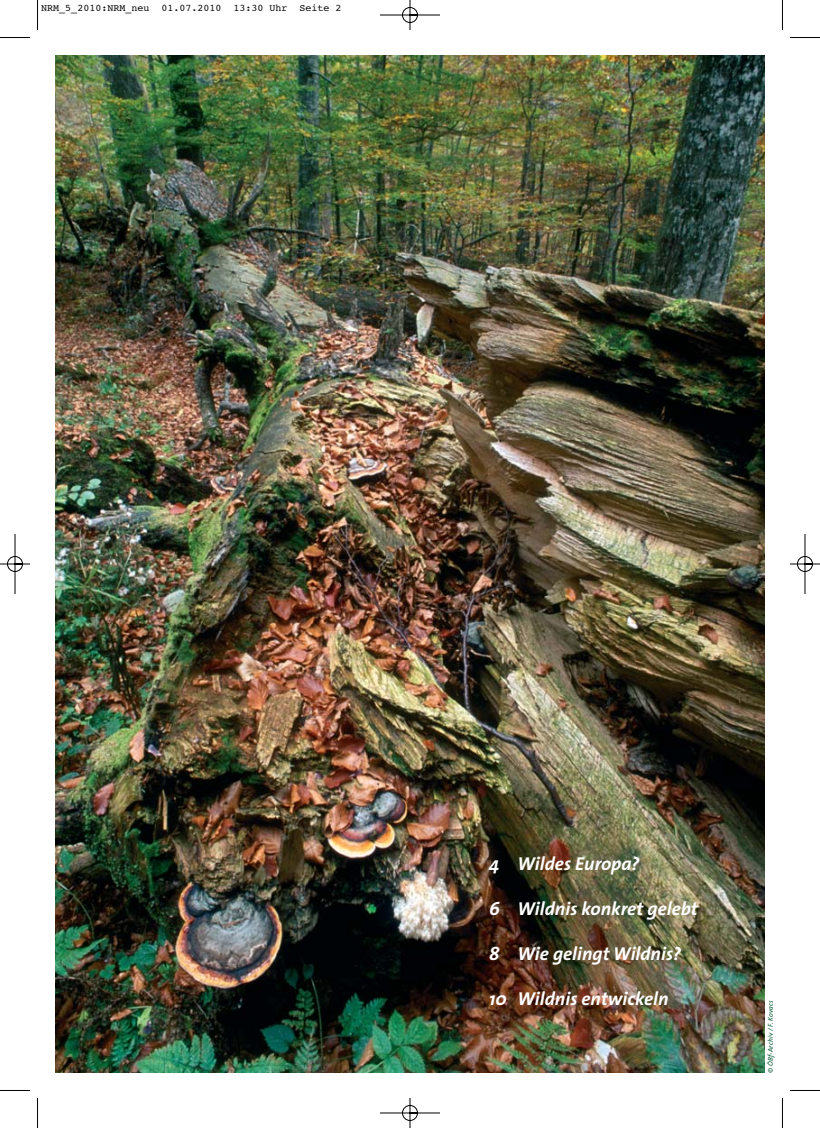
<style>
.page{position:relative;width:820px;height:1128px;background:#fff}
.page>*{position:absolute;margin:0;border:0;box-sizing:border-box;transform-origin:0 0}
.t1{font:italic 700 18.75px "The Sans";color:#fff}
.t2{font:10px "Courier";color:#000}
.t3{font:italic 6.88px "The Sans";letter-spacing:.025em;color:#005831}
</style>
<div class="page">
<img style="left:0;top:0;width:819px;height:1127px">
<p class="t2" style="left:41px;top:4px;width:302px">NRM_5_2010:NRM_neu 01.07.2010 13:30 Uhr Seite 2</p>
<p class="t1" style="left:489px;top:856px;width:152px">4 Wildes Europa?</p>
<p class="t1" style="left:489px;top:901px;width:210px">6 Wildnis konkret gelebt</p>
<p class="t1" style="left:489px;top:946px;width:193px">8 Wie gelingt Wildnis?</p>
<p class="t1" style="left:489px;top:991px;width:181px">10 Wildnis entwickeln</p>
<p class="t3" style="left:767px;top:1072px;width:74px;rotate:-90deg">© ÖBf-Archiv / F. Kovacs</p>
</div>
